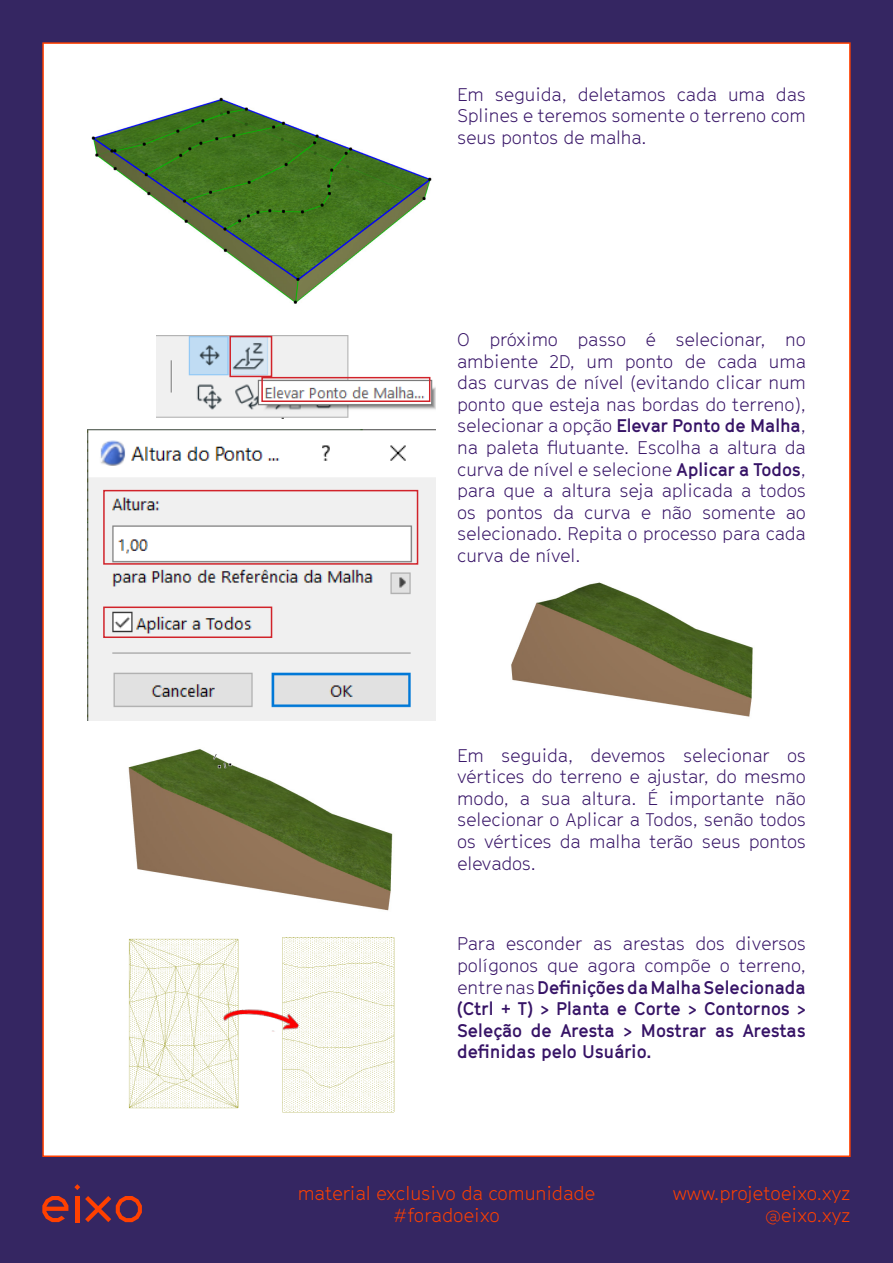
<style>
.page{position:relative;width:893px;height:1263px;background:#fff}
.page>*{position:absolute;margin:0;border:0;box-sizing:border-box;transform-origin:0 0}
.t1{font:300 18.6px/22.4px "GT Cinetype";color:#ff4000;text-align:right}
.t2{font:300 18px/21.6px "GT Cinetype";color:#361366;text-align:justify}
.t3{font:700 18px/21.6px "GT Cinetype";color:#361366;text-align:justify}
.s1{font-weight:700}
.s2{font-weight:300}
</style>
<div class="page">
<div style="left:0;top:0;width:42px;height:1263px;background:#352662"></div>
<div style="left:851px;top:0;width:42px;height:1263px;background:#352662"></div>
<div style="left:31px;top:0;width:862px;height:42px;background:#352662"></div>
<div style="left:31px;top:1157px;width:862px;height:106px;background:#352662"></div>
<img style="left:91px;top:97px;width:341px;height:207px">
<img style="left:157px;top:336px;width:279px;height:82px">
<img style="left:87px;top:429px;width:349px;height:291px">
<img style="left:128px;top:749px;width:265px;height:162px">
<img style="left:128px;top:938px;width:111px;height:171px">
<img style="left:282px;top:937px;width:113px;height:175px">
<img style="left:511px;top:582px;width:242px;height:135px">
<div style="left:229px;top:336px;width:43px;height:41px;border:2px solid #d1232a"></div>
<div style="left:261px;top:377px;width:169px;height:25px;border:2px solid #d1232a"></div>
<div style="left:103px;top:606px;width:169px;height:32px;border:2px solid #d1232a"></div>
<div style="left:103px;top:490px;width:315px;height:75px;border:2px solid #d1232a"></div>
<img style="left:223px;top:1006px;width:77px;height:26px">
<svg style="left:42px;top:1196px;width:26px;height:26px"></svg>
<svg style="left:74px;top:1184px;width:6px;height:6px"></svg>
<hr style="left:75px;top:1196px;width:4px;height:26px;background:#ff4000">
<svg style="left:85px;top:1196px;width:57px;height:26px"></svg>
<p class="t2" style="left:457px;top:83px;width:350px">Em seguida, deletamos cada uma das Splines e teremos somente o terreno com seus pontos de malha.</p>
<p class="t2" style="left:457px;top:329px;width:350px">O próximo passo é selecionar, no ambiente 2D, um ponto de cada uma das curvas de nível (evitando clicar num ponto que esteja nas bordas do terreno), selecionar a opção <span class="s1">Elevar Ponto de Malha</span>, na paleta futuante. Escolha a altura da curva de nível e selecione <span class="s1">Aplicar a Todos</span>, para que a altura seja aplicada a todos os pontos da curva e não somente ao selecionado. Repita o processo para cada curva de nível.</p>
<p class="t2" style="left:457px;top:744px;width:350px">Em seguida, devemos selecionar os vértices do terreno e ajustar, do mesmo modo, a sua altura. É importante não selecionar o Aplicar a Todos, senão todos os vértices da malha terão seus pontos elevados.</p>
<p class="t3" style="left:457px;top:933px;width:350px"><span class="s2">Para esconder as arestas dos diversos polígonos que agora compõe o terreno, entre nas</span> Defnições da Malha Selecionada (Ctrl + T) &gt; Planta e Corte &gt; Contornos &gt; Seleção de Aresta &gt; Mostrar as Arestas defnidas pelo Usuário.</p>
<p class="t1" style="left:298px;top:1182px;width:299px;text-align:center">material exclusivo da comunidade #foradoeixo</p>
<p class="t1" style="left:673px;top:1182px;width:179px">www.projetoeixo.xyz @eixo.xyz</p>
</div>
